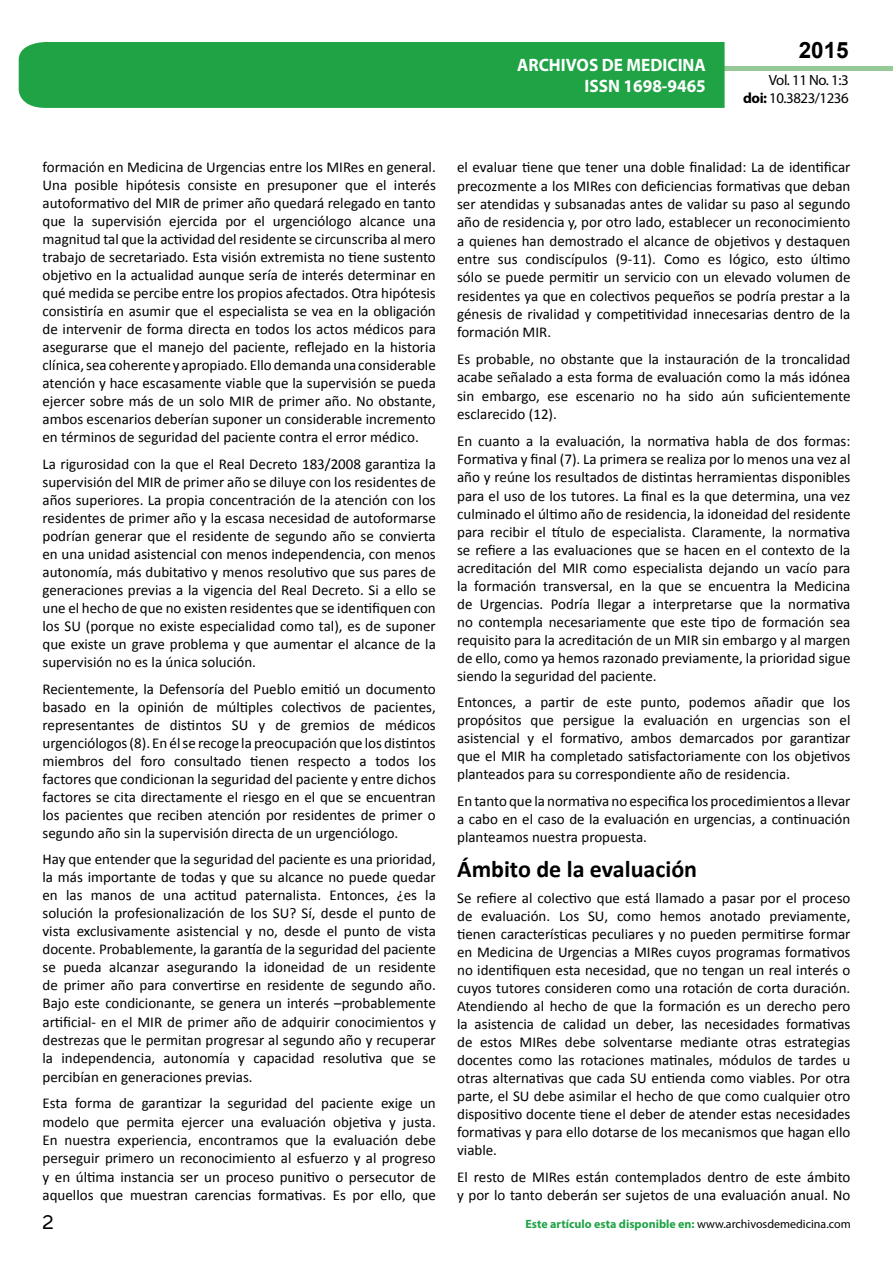
<style>
.page{position:relative;width:893px;height:1263px;background:#fff}
.page>*{position:absolute;margin:0;border:0;box-sizing:border-box;transform-origin:0 0}
.t1{font:25.5px "Tunga";color:#000}
.t2{font:700 24px "Calibri";color:#000}
.t3{font:700 22.5px "Arial";color:#000}
.t4{font:700 18px/21.6px "Myriad Pro";color:#fff;text-align:right;scale:.96 1}
.t5{font:15px/18px "Calibri";color:#000;text-align:justify}
.t6{font:14.85px/17.9px "Myriad Pro";letter-spacing:-.03em;color:#000;text-align:right}
.t7{font:700 12px "Myriad Pro";color:#1fa345}
.s1{font-weight:700}
.s2{color:#1da34a}
.s3{font-weight:400;color:#000}
</style>
<div class="page">
<div style="left:722px;top:66px;width:171px;height:5px;background:#96c996"></div>
<div style="left:19px;top:42px;width:706px;height:66px;background:#1fa345"></div>
<p class="t4" style="left:517px;top:53px;width:198px">ARCHIVOS DE MEDICINA<br>ISSN 1698-9465</p>
<h3 class="t3" style="left:799px;top:35px;width:52px">2015</h3>
<p class="t6" style="left:743px;top:71px;width:107px">Vol. 11 No. 1:3 <span class="s1">doi:</span> 10.3823/1236</p>
<p class="t5" style="left:43px;top:158px;width:395px">formación en Medicina de Urgencias entre los MIRes en general.<br>Una posible hipótesis consiste en presuponer que el interés autoformativo del MIR de primer año quedará relegado en tanto que la supervisión ejercida por el urgenciólogo alcance una magnitud tal que la actividad del residente se circunscriba al mero trabajo de secretariado. Esta visión extremista no tiene sustento objetivo en la actualidad aunque sería de interés determinar en qué medida se percibe entre los propios afectados. Otra hipótesis consistiría en asumir que el especialista se vea en la obligación de intervenir de forma directa en todos los actos médicos para asegurarse que el manejo del paciente, reflejado en la historia clínica, sea coherente y apropiado. Ello demanda una considerable atención y hace escasamente viable que la supervisión se pueda ejercer sobre más de un solo MIR de primer año. No obstante, ambos escenarios deberían suponer un considerable incremento en términos de seguridad del paciente contra el error médico.</p>
<p class="t5" style="left:43px;top:455px;width:395px">La rigurosidad con la que el Real Decreto 183/2008 garantiza la supervisión del MIR de primer año se diluye con los residentes de años superiores. La propia concentración de la atención con los residentes de primer año y la escasa necesidad de autoformarse podrían generar que el residente de segundo año se convierta en una unidad asistencial con menos independencia, con menos autonomía, más dubitativo y menos resolutivo que sus pares de generaciones previas a la vigencia del Real Decreto. Si a ello se une el hecho de que no existen residentes que se identifiquen con los SU (porque no existe especialidad como tal), es de suponer que existe un grave problema y que aumentar el alcance de la supervisión no es la única solución.</p>
<p class="t5" style="left:43px;top:679px;width:395px">Recientemente, la Defensoría del Pueblo emitió un documento basado en la opinión de múltiples colectivos de pacientes, representantes de distintos SU y de gremios de médicos urgenciólogos (8). En él se recoge la preocupación que los distintos miembros del foro consultado tienen respecto a todos los factores que condicionan la seguridad del paciente y entre dichos factores se cita directamente el riesgo en el que se encuentran los pacientes que reciben atención por residentes de primer o segundo año sin la supervisión directa de un urgenciólogo.</p>
<p class="t5" style="left:43px;top:850px;width:395px">Hay que entender que la seguridad del paciente es una prioridad, la más importante de todas y que su alcance no puede quedar en las manos de una actitud paternalista. Entonces, ¿es la solución la profesionalización de los SU? Sí, desde el punto de vista exclusivamente asistencial y no, desde el punto de vista docente. Probablemente, la garantía de la seguridad del paciente se pueda alcanzar asegurando la idoneidad de un residente de primer año para convertirse en residente de segundo año.<br>Bajo este condicionante, se genera un interés –probablemente artificial- en el MIR de primer año de adquirir conocimientos y destrezas que le permitan progresar al segundo año y recuperar la independencia, autonomía y capacidad resolutiva que se percibían en generaciones previas.</p>
<p class="t5" style="left:43px;top:1094px;width:395px">Esta forma de garantizar la seguridad del paciente exige un modelo que permita ejercer una evaluación objetiva y justa.<br>En nuestra experiencia, encontramos que la evaluación debe perseguir primero un reconocimiento al esfuerzo y al progreso y en última instancia ser un proceso punitivo o persecutor de aquellos que muestran carencias formativas. Es por ello, que</p>
<p class="t5" style="left:457px;top:158px;width:395px">el evaluar tiene que tener una doble finalidad: La de identificar precozmente a los MIRes con deficiencias formativas que deban ser atendidas y subsanadas antes de validar su paso al segundo año de residencia y, por otro lado, establecer un reconocimiento a quienes han demostrado el alcance de objetivos y destaquen entre sus condiscípulos (9-11). Como es lógico, esto último sólo se puede permitir un servicio con un elevado volumen de residentes ya que en colectivos pequeños se podría prestar a la génesis de rivalidad y competitividad innecesarias dentro de la formación MIR.</p>
<p class="t5" style="left:457px;top:350px;width:395px">Es probable, no obstante que la instauración de la troncalidad acabe señalado a esta forma de evaluación como la más idónea sin embargo, ese escenario no ha sido aún suficientemente esclarecido (12).</p>
<p class="t5" style="left:457px;top:432px;width:395px">En cuanto a la evaluación, la normativa habla de dos formas:<br>Formativa y final (7). La primera se realiza por lo menos una vez al año y reúne los resultados de distintas herramientas disponibles para el uso de los tutores. La final es la que determina, una vez culminado el último año de residencia, la idoneidad del residente para recibir el título de especialista. Claramente, la normativa se refiere a las evaluaciones que se hacen en el contexto de la acreditación del MIR como especialista dejando un vacío para la formación transversal, en la que se encuentra la Medicina de Urgencias. Podría llegar a interpretarse que la normativa no contempla necesariamente que este tipo de formación sea requisito para la acreditación de un MIR sin embargo y al margen de ello, como ya hemos razonado previamente, la prioridad sigue siendo la seguridad del paciente.</p>
<p class="t5" style="left:457px;top:693px;width:395px">Entonces, a partir de este punto, podemos añadir que los propósitos que persigue la evaluación en urgencias son el asistencial y el formativo, ambos demarcados por garantizar que el MIR ha completado satisfactoriamente con los objetivos planteados para su correspondiente año de residencia.</p>
<p class="t5" style="left:457px;top:792px;width:395px">En tanto que la normativa no especifica los procedimientos a llevar a cabo en el caso de la evaluación en urgencias, a continuación planteamos nuestra propuesta.</p>
<h2 class="t2" style="left:457px;top:853px;width:242px">Ámbito de la evaluación</h2>
<p class="t5" style="left:457px;top:889px;width:395px">Se refiere al colectivo que está llamado a pasar por el proceso de evaluación. Los SU, como hemos anotado previamente, tienen características peculiares y no pueden permitirse formar en Medicina de Urgencias a MIRes cuyos programas formativos no identifiquen esta necesidad, que no tengan un real interés o cuyos tutores consideren como una rotación de corta duración.<br>Atendiendo al hecho de que la formación es un derecho pero la asistencia de calidad un deber, las necesidades formativas de estos MIRes debe solventarse mediante otras estrategias docentes como las rotaciones matinales, módulos de tardes u otras alternativas que cada SU entienda como viables. Por otra parte, el SU debe asimilar el hecho de que como cualquier otro dispositivo docente tiene el deber de atender estas necesidades formativas y para ello dotarse de los mecanismos que hagan ello viable.</p>
<p class="t5" style="left:457px;top:1168px;width:395px">El resto de MIRes están contemplados dentro de este ámbito y por lo tanto deberán ser sujetos de una evaluación anual. No</p>
<h1 class="t1" style="left:42px;top:1205px;width:13px">2</h1>
<p class="t7" style="left:525px;top:1216px;width:327px">Este artículo esta disp<span class="s2">oni</span>ble en: <span class="s3">www.archivosdemedicina.com</span></p>
</div>
